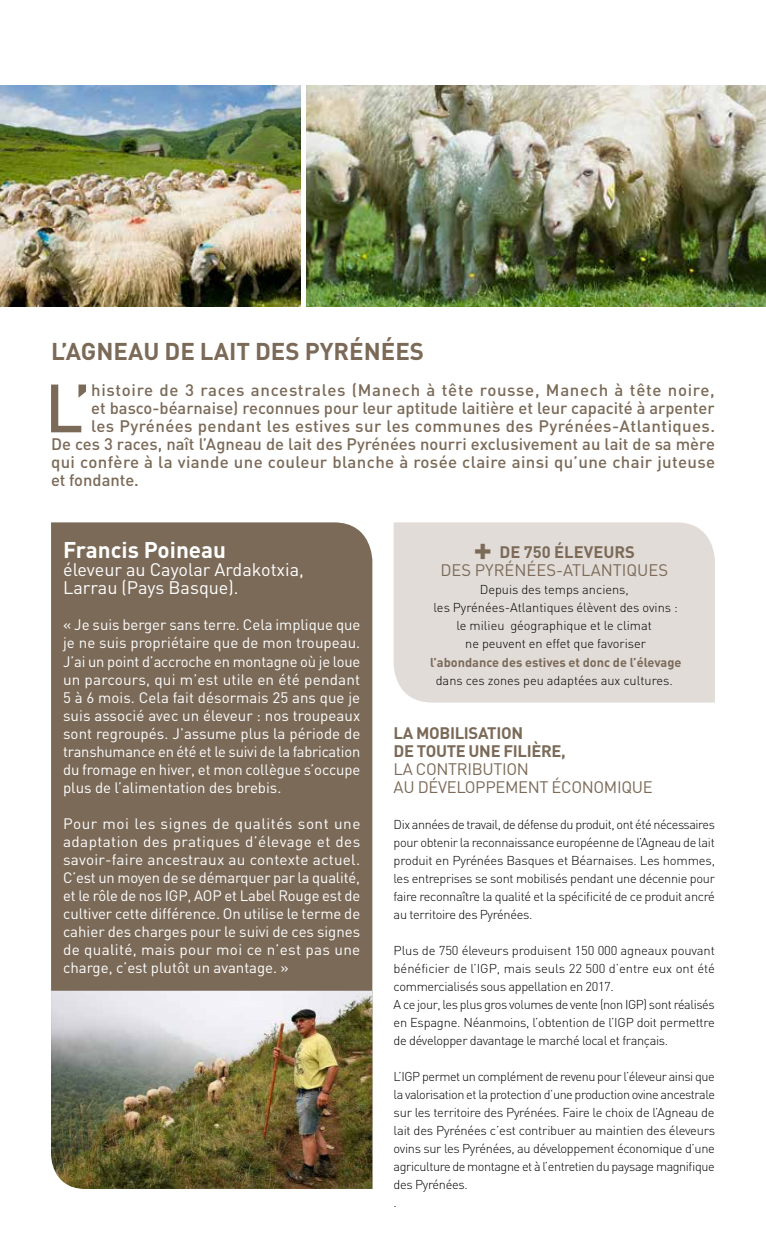
<style>
.page{position:relative;width:766px;height:1234px;background:#fff}
.page>*{position:absolute;margin:0;border:0;box-sizing:border-box;transform-origin:0 0}
.t1{font:500 67.05px "DIN";color:#7b6a58}
.t2{font:700 24px "DIN";color:#7b6a58}
.t3{font:700 22.5px "DIN";color:#fff}
.t4{font:18px/18px "DIN";color:#fff}
.t5{font:500 16.5px "DIN";letter-spacing:.015em;color:#7b6a58}
.t6{font:500 16.5px "DIN";letter-spacing:.04em;color:#7b6a58}
.t7{font:16.5px/18px "DIN";letter-spacing:-.02em;color:#7b6a58}
.t8{font:16.5px/18px "DIN";color:#7b6a58;text-align:center}
.t9{font:700 16.5px/18px "DIN";letter-spacing:-.02em;color:#7b6a58}
.t10{font:15px/18px "DIN";color:#fff;text-align:justify}
.t11{font:300 12.75px/18px "DIN";letter-spacing:-.025em;color:#000}
.t12{font:300 12.75px/18px "DIN";color:#000;text-align:center}
.t13{font:700 12.75px "DIN";color:#7b6a58}
.s1{font-weight:700;font-size:34.5px}
.s2{font-weight:700}
</style>
<div class="page">
<img style="left:0;top:85px;width:300px;height:221px">
<img style="left:306px;top:85px;width:459px;height:221px">
<div style="left:51px;top:522px;width:321px;height:468px;background:#7b6a58"></div>
<div style="left:393px;top:522px;width:321px;height:180px;background:#e1dcd8"></div>
<img style="left:51px;top:990px;width:321px;height:198px">
<h2 class="t2" style="left:51px;top:336px;width:374px">L’AGNEAU DE LAIT DES PYRÉNÉES</h2>
<h1 class="t1" style="left:45px;top:365px;width:48px">L’</h1>
<p class="t6" style="left:91px;top:379px;width:625px">histoire de 3 races ancestrales (Manech à tête rousse, Manech à tête noire,</p>
<p class="t5" style="left:91px;top:397px;width:624px">et basco-béarnaise) reconnues pour leur aptitude laitière et leur capacité à arpenter</p>
<p class="t5" style="left:91px;top:415px;width:625px">les Pyrénées pendant les estives sur les communes des Pyrénées-Atlantiques.</p>
<p class="t5" style="left:51px;top:433px;width:665px">De ces 3 races, naît l’Agneau de lait des Pyrénées nourri exclusivement au lait de sa mère</p>
<p class="t5" style="left:51px;top:451px;width:665px">qui confère à la viande une couleur blanche à rosée claire ainsi qu’une chair juteuse</p>
<p class="t5" style="left:51px;top:469px;width:89px">et fondante.</p>
<h3 class="t3" style="left:63px;top:535px;width:164px">Francis Poineau</h3>
<h3 class="t4" style="left:63px;top:560px;width:242px">éleveur au Cayolar Ardakotxia,<br>Larrau (Pays Basque).</h3>
<p class="t10" style="left:63px;top:615px;width:299px">« Je suis berger sans terre. Cela implique que je ne suis propriétaire que de mon troupeau.<br>J’ai un point d’accroche en montagne où je loue un parcours, qui m’est utile en été pendant 5 à 6 mois. Cela fait désormais 25 ans que je suis associé avec un éleveur : nos troupeaux sont regroupés. J’assume plus la période de transhumance en été et le suivi de la fabrication du fromage en hiver, et mon collègue s’occupe plus de l’alimentation des brebis.</p>
<p class="t10" style="left:63px;top:813px;width:299px">Pour moi les signes de qualités sont une adaptation des pratiques d’élevage et des savoir-faire ancestraux au contexte actuel.<br>C’est un moyen de se démarquer par la qualité, et le rôle de nos IGP, AOP et Label Rouge est de cultiver cette différence. On utilise le terme de cahier des charges pour le suivi de ces signes de qualité, mais pour moi ce n’est pas une charge, c’est plutôt un avantage. »</p>
<p class="t8" style="left:440px;top:543px;width:229px"><span class="s1">+</span> <span class="s2">DE 750 ÉLEVEURS<br></span>DES PYRÉNÉES-ATLANTIQUES</p>
<p class="t12" style="left:433px;top:580px;width:245px">Depuis des temps anciens,<br>les Pyrénées-Atlantiques élèvent des ovins : le milieu géographique et le climat<br>ne peuvent en effet que favoriser</p>
<p class="t13" style="left:430px;top:653px;width:253px">l’abondance des estives et donc de l’élevage</p>
<p class="t12" style="left:435px;top:670px;width:238px">dans ces zones peu adaptées aux cultures.</p>
<p class="t9" style="left:393px;top:722px;width:174px">LA MOBILISATION<br>DE TOUTE UNE FILIÈRE,</p>
<p class="t7" style="left:393px;top:759px;width:260px">LA CONTRIBUTION<br>AU DÉVELOPPEMENT ÉCONOMIQUE</p>
<p class="t11" style="left:393px;top:814px;width:323px;text-align:justify">Dix années de travail, de défense du produit, ont été nécessaires pour obtenir la reconnaissance européenne de l’Agneau de lait produit en Pyrénées Basques et Béarnaises. Les hommes, les entreprises se sont mobilisés pendant une décennie pour faire reconnaître la qualité et la spécificité de ce produit ancré au territoire des Pyrénées.</p>
<p class="t11" style="left:393px;top:940px;width:323px">Plus de 750 éleveurs produisent 150 000 agneaux pouvant bénéficier de l’IGP, mais seuls 22 500 d’entre eux ont été commercialisés sous appellation en 2017.<br>A ce jour, les plus gros volumes de vente (non IGP) sont réalisés en Espagne. Néanmoins, l’obtention de l’IGP doit permettre de développer davantage le marché local et français.</p>
<p class="t11" style="left:393px;top:1066px;width:323px">L’IGP permet un complément de revenu pour l’éleveur ainsi que la valorisation et la protection d’une production ovine ancestrale sur les territoire des Pyrénées. Faire le choix de l’Agneau de lait des Pyrénées c’est contribuer au maintien des éleveurs ovins sur les Pyrénées, au développement économique d’une agriculture de montagne et à l’entretien du paysage magnifique des Pyrénées.<br>.</p>
</div>
